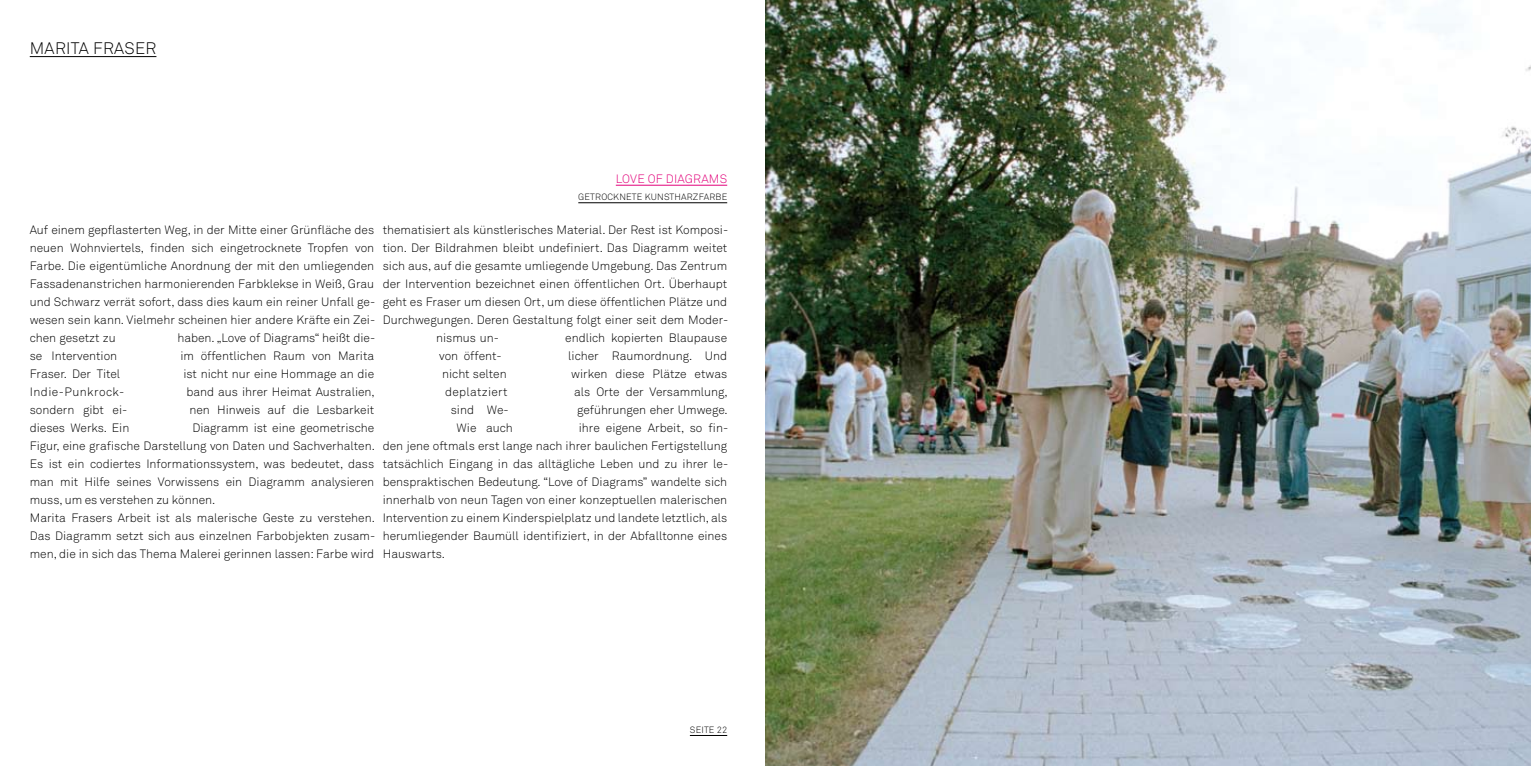
<style>
.page{position:relative;width:1531px;height:766px;background:#fff}
.page>*{position:absolute;margin:0;border:0;box-sizing:border-box;transform-origin:0 0}
.t1{font:300 16.5px "Akkurat";letter-spacing:.02em;color:#000}
.t2{font:300 12px/18px "Akkurat";color:#000;text-align:justify}
.t3{font:300 12px "Akkurat";letter-spacing:.02em;color:#e2007a}
.t4{font:300 9px "Akkurat";letter-spacing:.02em;color:#000}
</style>
<div class="page">
<hr style="left:616px;top:185px;width:111px;height:1px;background:#e2007a">
<hr style="left:578px;top:202px;width:149px;height:1px;background:#000">
<hr style="left:30px;top:56px;width:126px;height:1px;background:#000">
<hr style="left:690px;top:735px;width:37px;height:1px;background:#000">
<img style="left:765px;top:0;width:766px;height:765px">
<h1 class="t1" style="left:30px;top:38px;width:128px">Marita Fraser</h1>
<p class="t3" style="left:616px;top:171px;width:113px">Love of Diagrams</p>
<p class="t4" style="left:578px;top:192px;width:150px">Getrocknete Kunstharzfarbe</p>
<p class="t2" style="left:30px;top:221px;width:347px">Auf einem gepflasterten Weg, in der M itte einer Grünfläche des neuen Wohnviertels, finden sich eingetrocknete Tropfen von Farbe. Die eigentümliche Anordnung der mit den umliegenden Fassadenanstrichen harmonierenden Farbklekse in Weiß, Grau und Schwarz verrät sofort, dass dies kaum ein reiner U nfall ge&shy;wesen sein kann. Vielmehr scheinen hier andere Kräfte ein Zei&shy;chen gesetzt zu</p>
<p class="t2" style="left:177px;top:329px;width:199px">haben. „Love of Diagrams“ heißt die-</p>
<p class="t2" style="left:30px;top:347px;width:89px">se I ntervention</p>
<p class="t2" style="left:180px;top:347px;width:195px">im öffentlichen Raum von M arita</p>
<p class="t2" style="left:30px;top:365px;width:92px">Fraser. Der Titel</p>
<p class="t2" style="left:183px;top:365px;width:192px">ist nicht nur eine Hommage an die</p>
<p class="t2" style="left:30px;top:383px;width:96px">I ndie-Punkrock-</p>
<p class="t2" style="left:186px;top:383px;width:190px">band aus ihrer Heimat Australien,</p>
<p class="t2" style="left:30px;top:401px;width:99px">sondern gibt ei-</p>
<p class="t2" style="left:189px;top:401px;width:186px">nen H inweis auf die Lesbarkeit</p>
<p class="t2" style="left:30px;top:419px;width:101px">dieses Werks. Ein</p>
<p class="t2" style="left:30px;top:419px;width:347px;text-align:left;text-indent:163px">Diagramm ist eine geometrische Figur, eine grafische Darstellung von Daten und Sachverhalten.<br>Es ist ein codiertes I nformationssystem, was bedeutet, dass man mit H ilfe seines Vorwissens ein Diagramm analysieren muss, um es verstehen zu können.<br>M arita Frasers Arbeit ist als malerische Geste zu verstehen.<br>Das Diagramm setzt sich aus einzelnen Farbobjekten zusam&shy;men, die in sich das Thema Malerei gerinnen lassen: Farbe wird</p>
<p class="t2" style="left:383px;top:221px;width:347px">thematisiert als künstlerisches M aterial. Der Rest ist Komposi-</p>
<p class="t2" style="left:383px;top:239px;width:346px">tion. Der Bildrahmen bleibt undefiniert. Das Diagramm weitet</p>
<p class="t2" style="left:383px;top:257px;width:346px">sich aus, auf die gesamte umliegende U mgebung. Das Zentrum</p>
<p class="t2" style="left:383px;top:275px;width:346px">der I ntervention bezeichnet einen öffentlichen Ort. Ü berhaupt</p>
<p class="t2" style="left:383px;top:293px;width:346px">geht es Fraser um diesen Ort, um diese öffentlichen Plätze und</p>
<p class="t2" style="left:383px;top:311px;width:347px">Durchwegungen. Deren Gestaltung folgt einer seit dem Moder-</p>
<p class="t2" style="left:436px;top:329px;width:64px">nismus un-</p>
<p class="t2" style="left:565px;top:329px;width:163px">endlich kopierten Blaupause</p>
<p class="t2" style="left:439px;top:347px;width:64px">von öffent-</p>
<p class="t2" style="left:568px;top:347px;width:160px">licher Raumordnung. U nd</p>
<p class="t2" style="left:442px;top:365px;width:66px">nicht selten</p>
<p class="t2" style="left:571px;top:365px;width:157px">wirken diese Plätze etwas</p>
<p class="t2" style="left:445px;top:383px;width:64px">deplatziert</p>
<p class="t2" style="left:574px;top:383px;width:155px">als Orte der Versammlung,</p>
<p class="t2" style="left:451px;top:401px;width:59px">sind We-</p>
<p class="t2" style="left:577px;top:401px;width:152px">geführungen eher U mwege.</p>
<p class="t2" style="left:457px;top:419px;width:58px">Wie auch</p>
<p class="t2" style="left:383px;top:419px;width:347px;text-indent:196px">ihre eigene Arbeit, so fin&shy;den jene oftmals erst lange nach ihrer baulichen Fertigstellung tatsächlich Eingang in das alltägliche Leben und zu ihrer le&shy;benspraktischen Bedeutung. “Love of Diagrams” wandelte sich innerhalb von neun Tagen von einer konzeptuellen malerischen I ntervention zu einem Kinderspielplatz und landete letztlich, als herumliegender Baumüll identifiziert, in der Abfalltonne eines H auswarts.</p>
<p class="t4" style="left:690px;top:724px;width:39px">Seite 22</p>
</div>
